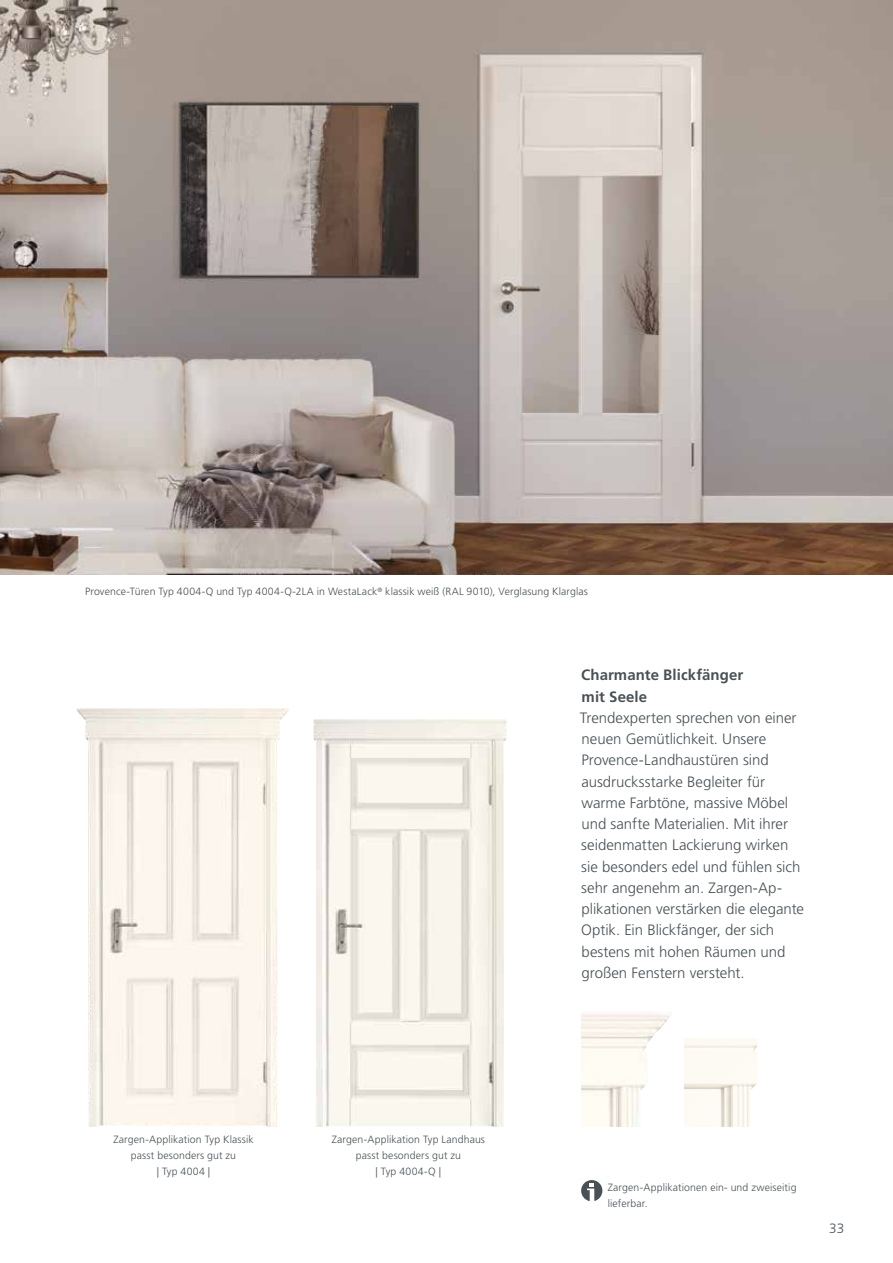
<style>
.page{position:relative;width:893px;height:1263px;background:#fff}
.page>*{position:absolute;margin:0;border:0;box-sizing:border-box;transform-origin:0 0}
.t1{font:300 15px/21.3px "Frutiger LT Pro";color:#485156}
.t2{font:700 15px/21.3px "Frutiger LT Pro";letter-spacing:.005em;color:#485156}
.t3{font:300 13.5px "Frutiger LT Pro";color:#485156}
.t4{font:300 10.5px/15.9px "Frutiger LT Pro";letter-spacing:.01em;color:#485156;text-align:center}
</style>
<div class="page">
<img style="left:76px;top:708px;width:213px;height:419px">
<img style="left:313px;top:719px;width:194px;height:408px">
<img style="left:581px;top:1013px;width:89px;height:114px">
<img style="left:684px;top:1038px;width:74px;height:89px">
<img style="left:0;top:0;width:893px;height:574px">
<svg style="left:581px;top:1180px;width:21px;height:21px"></svg>
<p class="t4" style="left:85px;top:584px;width:504px">Provence-Türen Typ 4004-Q und Typ 4004-Q-2LA in WestaLack<sup>®</sup> klassik weiß (RAL 9010), Verglasung Klarglas</p>
<p class="t2" style="left:581px;top:665px;width:164px">Charmante Blickfänger mit Seele</p>
<p class="t1" style="left:580px;top:707px;width:226px">Trendexperten sprechen von einer neuen Gemütlichkeit. Unsere<br>Provence-Landhaustüren sind ausdrucksstarke Begleiter für warme Farbtöne, massive Möbel und sanfte Materialien. Mit ihrer seidenmatten Lackierung wirken sie besonders edel und fühlen sich sehr angenehm an. Zargen-Ap&shy;plikationen verstärken die elegante<br>Optik. Ein Blickfänger, der sich bestens mit hohen Räumen und großen Fenstern versteht.</p>
<p class="t4" style="left:113px;top:1131px;width:142px">Zargen-Applikation Typ Klassik passt besonders gut zu<br>| Typ 4004 |</p>
<p class="t4" style="left:332px;top:1131px;width:155px">Zargen-Applikation Typ Landhaus passt besonders gut zu<br>| Typ 4004-Q |</p>
<p class="t4" style="left:608px;top:1179px;width:190px;text-align:left">Zargen-Applikationen ein- und zweiseitig lieferbar.</p>
<p class="t3" style="left:829px;top:1221px;width:17px">33</p>
</div>
